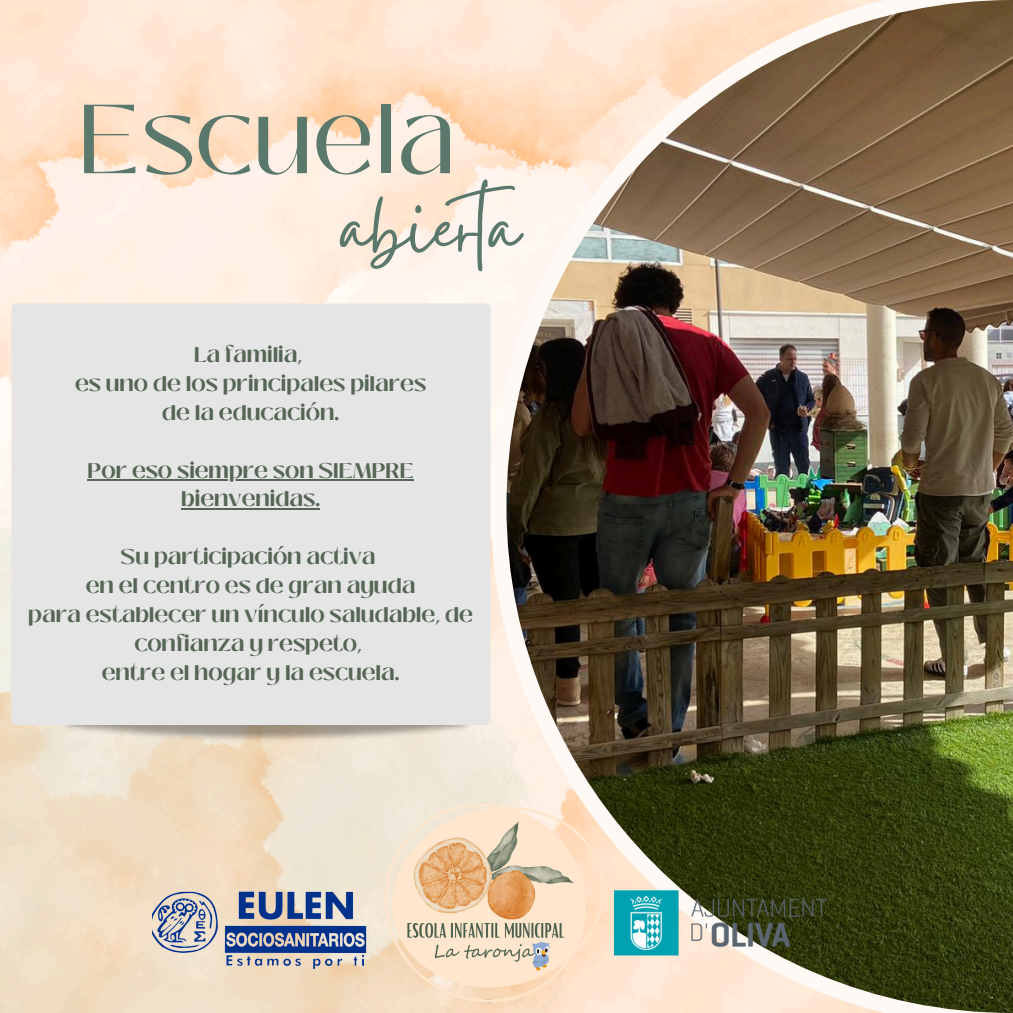
<style>
.page{position:relative;width:1013px;height:1013px;background:#fff}
.page>*{position:absolute;margin:0;border:0;box-sizing:border-box;transform-origin:0 0}
.t1{font:108.38px "Gistesy";color:#5b786d}
.t2{font:97.5px "Black Mango";color:#5b786d}
.t3{font:700 21.12px/28.9px "Black Mango";color:#556754;text-align:center}
</style>
<div class="page">
<img style="left:0;top:0;width:490px;height:1012px">
<svg style="left:490px;top:0;width:16px;height:776px"></svg>
<img style="left:506px;top:0;width:506px;height:1012px">
<div style="left:11px;top:303px;width:479px;height:422px;background:#e5e5e5;border-radius:5px"></div>
<img style="left:60px;top:725px;width:413px;height:19px">
<img style="left:369px;top:776px;width:243px;height:236px">
<hr style="left:88px;top:479px;width:326px;height:2px;background:#556754">
<hr style="left:181px;top:508px;width:139px;height:2px;background:#556754">
<img style="left:612px;top:887px;width:216px;height:71px">
<img style="left:152px;top:872px;width:217px;height:107px">
<h1 class="t2" style="left:78px;top:66px;width:380px">Escuela</h1>
<p class="t1" style="left:340px;top:151px;width:207px">abierta</p>
<p class="t3" style="left:194px;top:340px;width:110px">La familia,</p>
<p class="t3" style="left:75px;top:369px;width:353px">es uno de los principales pilares</p>
<p class="t3" style="left:162px;top:398px;width:178px">de la educación.</p>
<p class="t3" style="left:88px;top:456px;width:327px">Por eso siempre son SIEMPRE bienvenidas.</p>
<p class="t3" style="left:121px;top:542px;width:256px">Su participación activa</p>
<p class="t3" style="left:86px;top:571px;width:331px">en el centro es de gran ayuda</p>
<p class="t3" style="left:28px;top:600px;width:446px">para establecer un vínculo saludable, de confianza y respeto,</p>
<p class="t3" style="left:102px;top:658px;width:299px">entre el hogar y la escuela.</p>
</div>
